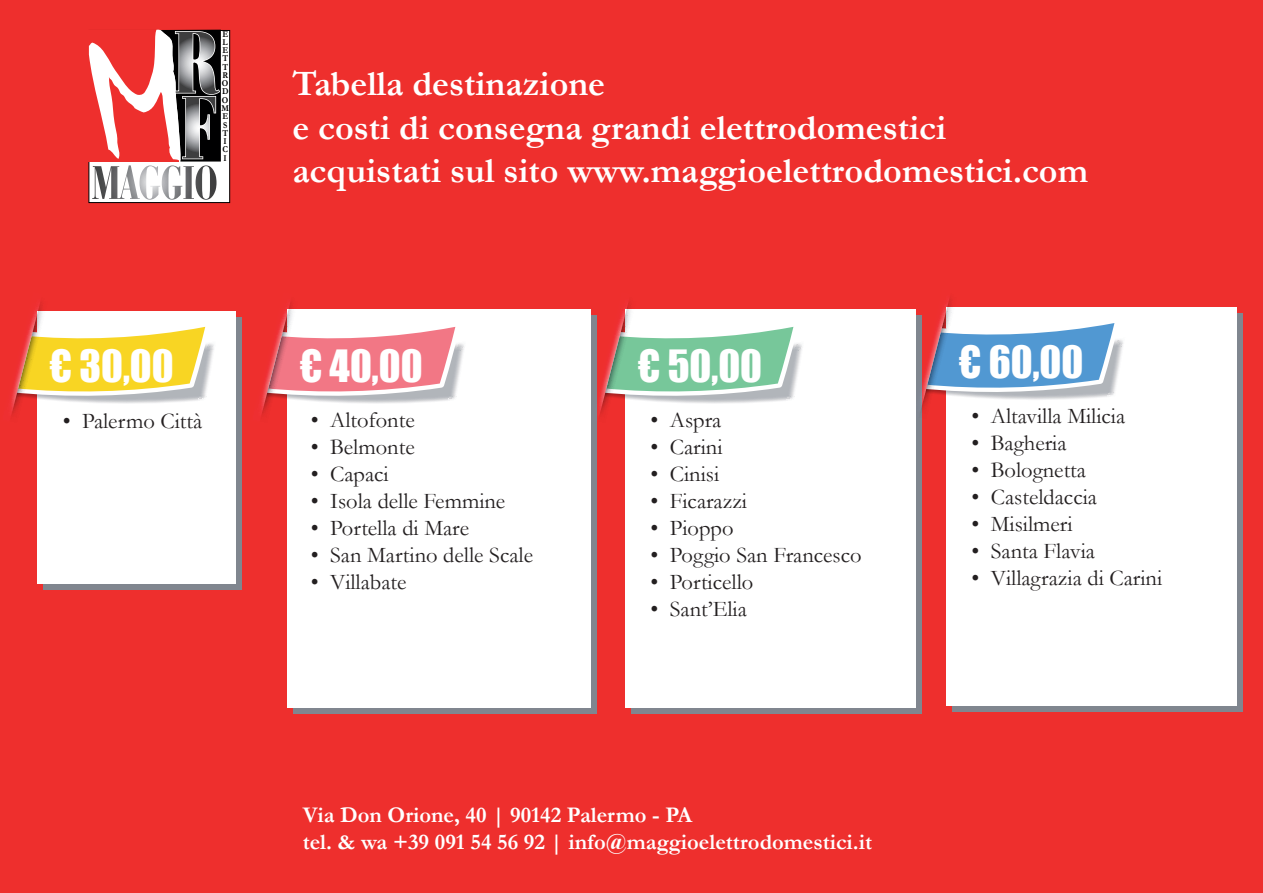
<style>
.page{position:relative;width:1263px;height:893px;background:#ee2f2d}
.page>*{position:absolute;margin:0;border:0;box-sizing:border-box;transform-origin:0 0}
.t1{font:40.8px "Impact";color:#fff}
.t2{font:700 36px/43.2px "Garamond";color:#fff}
.t3{font:22.5px "Garamond";color:#231f20}
.t4{font:700 22.5px/27px "Garamond";color:#fff}
.t5{font:700 9px/8.2px "Garamond";color:#000001;scale:.92 1}
</style>
<div class="page">
<div style="left:293px;top:315px;width:304px;height:398px;background:#80868f"></div>
<svg style="left:631px;top:422px;width:290px;height:291px;background:#9499a1"></svg>
<svg style="left:952px;top:313px;width:290px;height:398px;background:#959aa1"></svg>
<div style="left:43px;top:317px;width:199px;height:272px;background:#80868f"></div>
<div style="left:37px;top:311px;width:199px;height:272px;background:#fff"></div>
<svg style="left:10px;top:302px;width:204px;height:113px"></svg>
<div style="left:287px;top:309px;width:304px;height:398px;background:#fff"></div>
<svg style="left:260px;top:302px;width:204px;height:113px"></svg>
<div style="left:625px;top:309px;width:290px;height:398px;background:#fff"></div>
<svg style="left:598px;top:302px;width:204px;height:113px"></svg>
<div style="left:946px;top:307px;width:290px;height:398px;background:#fff"></div>
<svg style="left:915px;top:299px;width:208px;height:123px"></svg>
<div style="left:89px;top:30px;width:141px;height:173px;background:#fff;border:1px solid #000001"></div>
<svg style="left:89px;top:30px;width:132px;height:170px"></svg>
<p class="t5" style="left:221px;top:30px;width:10px">E<br>L<br>E<br>T<br>T<br>R<br>O<br>D<br>O<br>M<br>E<br>S<br>T<br>I<br>C<br>I</p>
<h1 class="t1" style="left:51px;top:334px;width:125px">€ 30,00</h1>
<p class="t3" style="left:63px;top:406px;width:141px">• Palermo Città</p>
<h2 class="t2" style="left:292px;top:63px;width:797px">Tabella destinazione<br>e costi di consegna grandi elettrodomestici acquistati sul sito www.maggioelettrodomestici.com</h2>
<h1 class="t1" style="left:301px;top:334px;width:123px">€ 40,00</h1>
<p class="t3" style="left:311px;top:405px;width:105px">• Altofonte</p>
<p class="t3" style="left:311px;top:432px;width:105px">• Belmonte</p>
<p class="t3" style="left:311px;top:459px;width:79px">• Capaci</p>
<p class="t3" style="left:311px;top:486px;width:196px">• Isola delle Femmine</p>
<p class="t3" style="left:311px;top:513px;width:160px">• Portella di Mare</p>
<p class="t3" style="left:311px;top:540px;width:224px">• San Martino delle Scale</p>
<p class="t3" style="left:311px;top:567px;width:97px">• Villabate</p>
<h1 class="t1" style="left:639px;top:334px;width:125px">€ 50,00</h1>
<p class="t3" style="left:651px;top:405px;width:72px">• Aspra</p>
<p class="t3" style="left:651px;top:432px;width:73px">• Carini</p>
<p class="t3" style="left:651px;top:459px;width:70px">• Cinisi</p>
<p class="t3" style="left:651px;top:486px;width:98px">• Ficarazzi</p>
<p class="t3" style="left:651px;top:513px;width:84px">• Pioppo</p>
<p class="t3" style="left:651px;top:540px;width:213px">• Poggio San Francesco</p>
<p class="t3" style="left:651px;top:567px;width:104px">• Porticello</p>
<p class="t3" style="left:651px;top:594px;width:98px">• Sant’Elia</p>
<h1 class="t1" style="left:960px;top:331px;width:125px">€ 60,00</h1>
<p class="t3" style="left:971px;top:401px;width:155px">• Altavilla Milicia</p>
<p class="t3" style="left:971px;top:428px;width:96px">• Bagheria</p>
<p class="t3" style="left:971px;top:455px;width:116px">• Bolognetta</p>
<p class="t3" style="left:971px;top:482px;width:127px">• Casteldaccia</p>
<p class="t3" style="left:971px;top:509px;width:103px">• Misilmeri</p>
<p class="t3" style="left:971px;top:536px;width:125px">• Santa Flavia</p>
<p class="t3" style="left:971px;top:563px;width:192px">• Villagrazia di Carini</p>
<p class="t4" style="left:303px;top:801px;width:571px">Via Don Orione, 40 | 90142 Palermo - PA<br>tel. &amp; wa +39 091 54 56 92 | info@maggioelettrodomestici.it</p>
</div>
